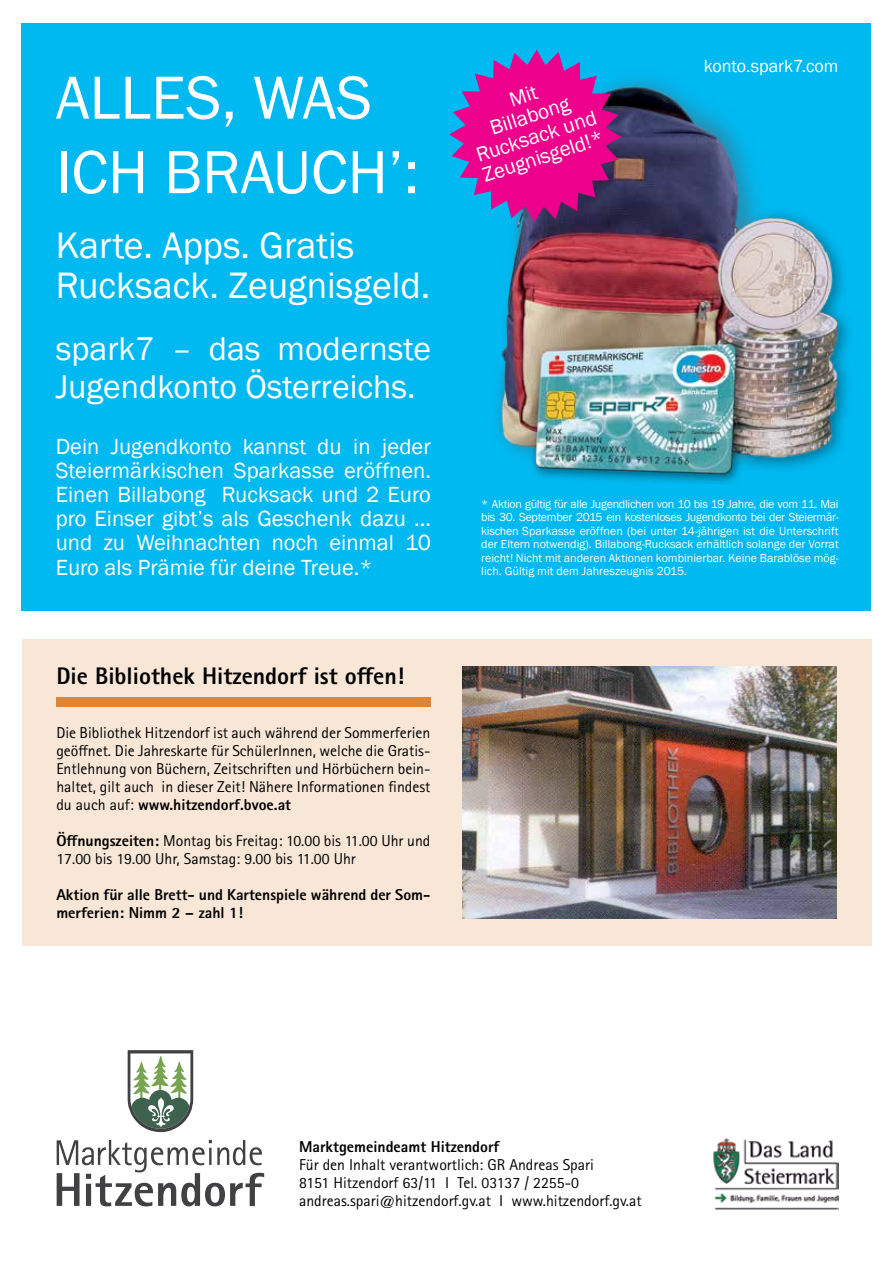
<style>
.page{position:relative;width:893px;height:1263px;background:#fff}
.page>*{position:absolute;margin:0;border:0;box-sizing:border-box;transform-origin:0 0}
.t1{font:62.85px "Franklin Gothic";color:#fff}
.t2{font:62.85px "Franklin Gothic";color:#fff}
.t3{font:37.8px/39.9px "Franklin Gothic";color:#fff}
.t4{font:33.75px/37px "Franklin Gothic";color:#fff}
.t5{font:800 24px "Rotis Sans Serif Pro";color:#000}
.t6{font:22.5px/24px "Franklin Gothic";color:#fff;text-align:justify}
.t7{font:21.15px/21.1px "Franklin Gothic";color:#fff;text-align:center}
.t8{font:18px "Franklin Gothic";color:#fff}
.t9{font:15.75px/18px "Rotis Sans Serif Pro";color:#000}
.t10{font:800 15.75px/18px "Rotis Sans Serif Pro";color:#000}
.t11{font:12px/13.5px "Franklin Gothic";color:#fff;text-align:justify}
.s1{font-weight:800}
</style>
<div class="page">
<div style="left:22px;top:639px;width:849px;height:306px;background:#f8e7d7"></div>
<svg style="left:128px;top:1050px;width:65px;height:82px"></svg>
<svg style="left:57px;top:1140px;width:207px;height:66px"></svg>
<img style="left:713px;top:1138px;width:125px;height:71px">
<div style="left:56px;top:697px;width:375px;height:10px;background:#dd8538"></div>
<img style="left:463px;top:666px;width:374px;height:252px">
<div style="left:22px;top:24px;width:849px;height:587px;background:#00b9f1"></div>
<img style="left:497px;top:78px;width:352px;height:405px">
<svg style="left:449px;top:49px;width:173px;height:174px"></svg>
<h1 class="t2" style="left:56px;top:59px;width:318px">ALLES, WAS</h1>
<h1 class="t1" style="left:56px;top:133px;width:365px">ICH BRAUCH’:</h1>
<h2 class="t3" style="left:56px;top:226px;width:376px">Karte. Apps. Gratis<br>Rucksack. Zeugnisgeld.</h2>
<h3 class="t4" style="left:56px;top:331px;width:377px">spark7 – das modernste<br>Jugendkonto Österreichs.</h3>
<h3 class="t6" style="left:56px;top:435px;width:377px">Dein Jugendkonto kannst du in jeder Steiermärkischen Sparkasse eröffnen.<br>Einen Billabong Rucksack und 2 Euro pro Einser gibt’s als Geschenk dazu ... und zu Weihnachten noch einmal 10<br>Euro als Prämie für deine Treue.*</h3>
<h3 class="t5" style="left:56px;top:661px;width:350px">Die Bibliothek Hitzendorf ist offen!</h3>
<p class="t9" style="left:56px;top:724px;width:376px;text-align:justify">Die Bibliothek Hitzendorf ist auch während der Sommerferien geöffnet. Die Jahreskarte für SchülerInnen, welche die Gratis-Entlehnung von Büchern, Zeitschriften und Hörbüchern bein&shy;haltet, gilt auch in dieser Zeit! Nähere Informationen findest du auch auf: <span class="s1">www.hitzendorf.bvoe.at</span></p>
<p class="t9" style="left:56px;top:832px;width:376px"><span class="s1">Öffnungszeiten:</span> Montag bis Freitag: 10.00 bis 11.00 Uhr und<br>17.00 bis 19.00 Uhr, Samstag: 9.00 bis 11.00 Uhr</p>
<p class="t10" style="left:56px;top:886px;width:376px">Aktion für alle Brett- und Kartenspiele während der Som&shy;merferien: Nimm 2 – zahl 1!</p>
<h3 class="t7" style="left:461px;top:105px;width:127px;rotate:-18deg">Mit<br>Billabong<br>Rucksack und<br>Zeugnisgeld!*</h3>
<p class="t8" style="left:704px;top:54px;width:136px">konto.spark7.com</p>
<p class="t11" style="left:481px;top:497px;width:359px">* Aktion gültig für alle Jugendlichen von 10 bis 19 Jahre, die vom 11. Mai bis 30. September 2015 ein kostenloses Jugendkonto bei der Steiermär&shy;kischen Sparkasse eröffnen (bei unter 14-jährigen ist die Unterschrift der Eltern notwendig). Billabong-Rucksack erhältlich solange der Vorrat reicht! Nicht mit anderen Aktionen kombinierbar. Keine Barablöse mög&shy;lich. Gültig mit dem Jahreszeugnis 2015.</p>
<p class="t10" style="left:299px;top:1138px;width:202px">Marktgemeindeamt Hitzendorf</p>
<p class="t9" style="left:299px;top:1156px;width:344px">Für den Inhalt verantwortlich: GR Andreas Spari<br>8151 Hitzendorf 63/11 I Tel. 03137 / 2255-0 andreas.spari@hitzendorf.gv.at I www.hitzendorf.gv.at</p>
</div>
